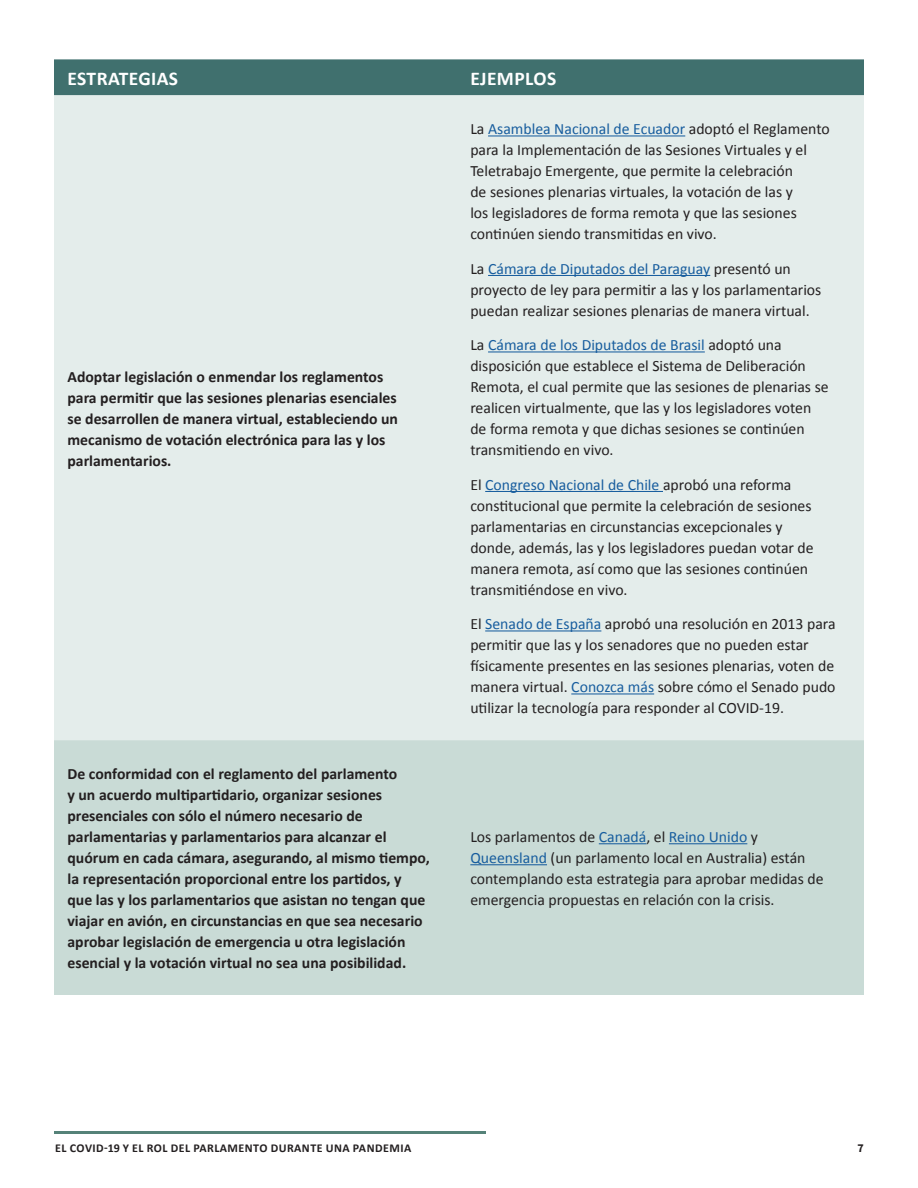
<style>
.page{position:relative;width:918px;height:1188px;background:#fff}
.page>*{position:absolute;margin:0;border:0;box-sizing:border-box;transform-origin:0 0}
.Titulo_Tabla{font:700 19.5px "Calibri";letter-spacing:.02em;color:#fff}
.Text_table{font:15.75px/21px "Calibri";color:#231f20}
.Text_table-2{font:700 15.75px/21px "Calibri";color:#231f20}
.t1{font:700 12px "Calibri";letter-spacing:.04em;color:#231f20}
.t2{font:700 12px "Source Sans Pro";color:#231f20}
.s1{color:#175d9e}
</style>
<div class="page">
<hr style="left:54px;top:1131px;width:432px;height:3px;background:#558278">
<div style="left:54px;top:59px;width:810px;height:36px;background:#40706e"></div>
<div style="left:54px;top:95px;width:810px;height:645px;background:#e4edeb"></div>
<div style="left:54px;top:740px;width:810px;height:255px;background:#c9dbd6"></div>
<hr style="left:488px;top:135px;width:197px;height:1px;background:#175d9e">
<hr style="left:488px;top:275px;width:222px;height:1px;background:#175d9e">
<hr style="left:488px;top:351px;width:217px;height:1px;background:#175d9e">
<hr style="left:485px;top:491px;width:178px;height:1px;background:#175d9e">
<hr style="left:485px;top:630px;width:116px;height:1px;background:#175d9e">
<hr style="left:571px;top:693px;width:83px;height:1px;background:#175d9e">
<hr style="left:599px;top:843px;width:47px;height:1px;background:#175d9e">
<hr style="left:669px;top:843px;width:78px;height:1px;background:#175d9e">
<hr style="left:470px;top:864px;width:77px;height:1px;background:#175d9e">
<p class="Titulo_Tabla" style="left:68px;top:66px;width:112px">ESTRATEGIAS</p>
<p class="Titulo_Tabla" style="left:470px;top:66px;width:87px">EJEMPLOS</p>
<p class="Text_table-2" style="left:68px;top:366px;width:332px">Adoptar legislación o enmendar los reglamentos para permitir que las sesiones plenarias esenciales se desarrollen de manera virtual, estableciendo un mecanismo de votación electrónica para las y los parlamentarios.</p>
<p class="Text_table-2" style="left:68px;top:763px;width:364px">De conformidad con el reglamento del parlamento<br>y un acuerdo multipartidario, organizar sesiones presenciales con sólo el número necesario de parlamentarias y parlamentarios para alcanzar el quórum en cada cámara, asegurando, al mismo tiempo, la representación proporcional entre los partidos, y que las y los parlamentarios que asistan no tengan que viajar en avión, en circunstancias en que sea necesario aprobar legislación de emergencia u otra legislación esencial y la votación virtual no sea una posibilidad.</p>
<p class="Text_table" style="left:470px;top:119px;width:361px">La <span class="s1">Asamblea Nacional de Ecuador</span> adoptó el Reglamento para la Implementación de las Sesiones Virtuales y el Teletrabajo Emergente, que permite la celebración<br>de sesiones plenarias virtuales, la votación de las y<br>los legisladores de forma remota y que las sesiones continúen siendo transmitidas en vivo.</p>
<p class="Text_table" style="left:470px;top:258px;width:353px">La <span class="s1">Cámara de Diputados del Paraguay</span> presentó un proyecto de ley para permitir a las y los parlamentarios puedan realizar sesiones plenarias de manera virtual.</p>
<p class="Text_table" style="left:470px;top:335px;width:360px">La <span class="s1">Cámara de los Diputados de Brasil</span> adoptó una disposición que establece el Sistema de Deliberación Remota, el cual permite que las sesiones de plenarias se realicen virtualmente, que las y los legisladores voten de forma remota y que dichas sesiones se continúen transmitiendo en vivo.</p>
<p class="Text_table" style="left:470px;top:474px;width:345px">El <span class="s1">Congreso Nacional de Chile</span> aprobó una reforma constitucional que permite la celebración de sesiones parlamentarias en circunstancias excepcionales y donde, además, las y los legisladores puedan votar de manera remota, así como que las sesiones continúen transmitiéndose en vivo.</p>
<p class="Text_table" style="left:470px;top:614px;width:367px">El <span class="s1">Senado de España</span> aprobó una resolución en 2013 para permitir que las y los senadores que no pueden estar físicamente presentes en las sesiones plenarias, voten de manera virtual. <span class="s1">Conozca más</span> sobre cómo el Senado pudo utilizar la tecnología para responder al COVID-19.</p>
<p class="Text_table" style="left:470px;top:826px;width:355px">Los parlamentos de <span class="s1">Canadá</span>, el <span class="s1">Reino Unido</span> y <span class="s1">Queensland</span> (un parlamento local en Australia) están contemplando esta estrategia para aprobar medidas de emergencia propuestas en relación con la crisis.</p>
<p class="t1" style="left:55px;top:1140px;width:358px">EL COVID-19 Y EL ROL DEL PARLAMENTO DURANTE UNA PANDEMIA</p>
<p class="t2" style="left:858px;top:1140px;width:8px">7</p>
</div>
